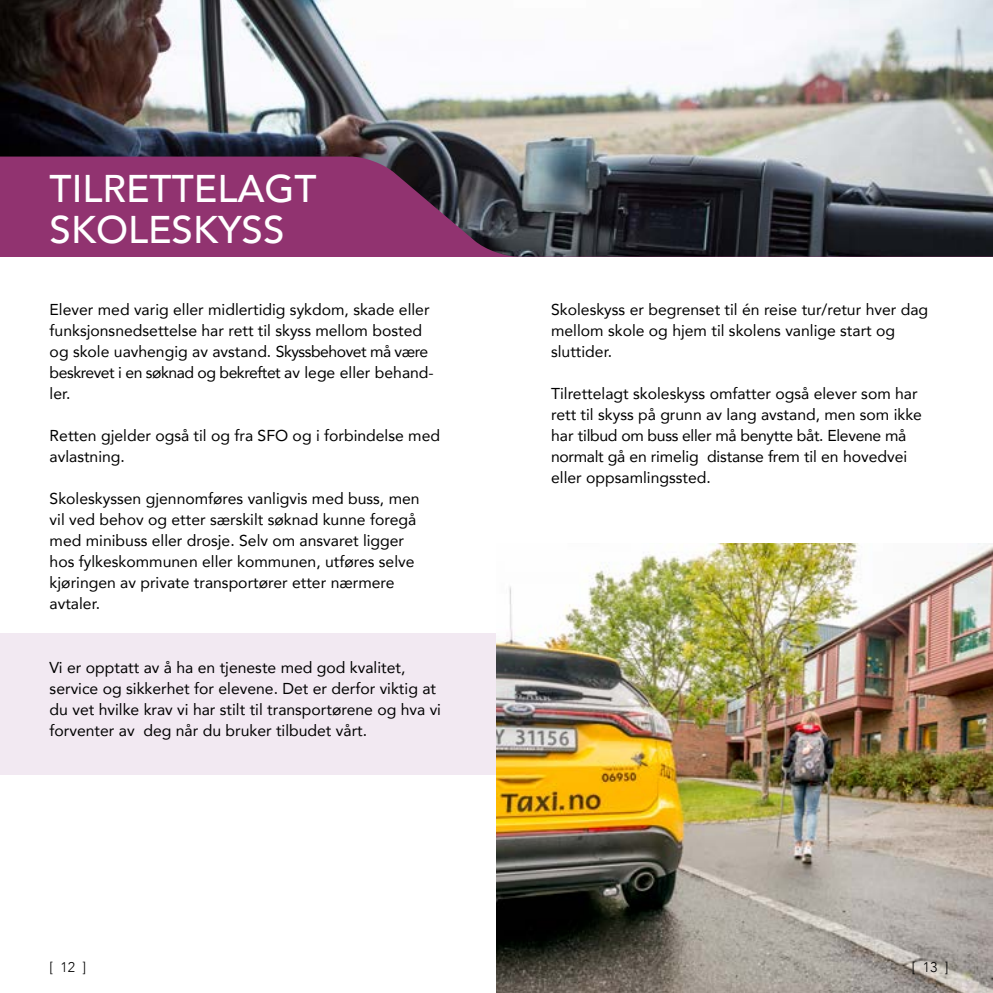
<style>
.page{position:relative;width:993px;height:993px;background:#fff}
.page>*{position:absolute;margin:0;border:0;box-sizing:border-box;transform-origin:0 0}
.t1{font:500 38.5px/40.2px "Avenir";color:#fff}
.t2{font:15.75px/21px "Avenir";color:#000}
.t3{font:300 14px "Avenir";color:#000}
</style>
<div class="page">
<div style="left:0;top:633px;width:496px;height:141px;background:#f2e9f2"></div>
<img style="left:0;top:0;width:992px;height:256px">
<img style="left:496px;top:543px;width:496px;height:449px">
<h1 class="t1" style="left:50px;top:167px;width:268px">TILRETTELAGT<br>SKOLESKYSS</h1>
<p class="t2" style="left:50px;top:299px;width:385px">Elever med varig eller midlertidig sykdom, skade eller funksjonsnedsettelse har rett til skyss mellom bosted og skole uavhengig av avstand. Skyssbehovet må være beskrevet i en søknad og bekreftet av lege eller behand&shy;ler.</p>
<p class="t2" style="left:50px;top:425px;width:392px">Retten gjelder også til og fra SFO og i forbindelse med avlastning.</p>
<p class="t2" style="left:50px;top:488px;width:371px">Skoleskyssen gjennomføres vanligvis med buss, men vil ved behov og etter særskilt søknad kunne foregå med minibuss eller drosje. Selv om ansvaret ligger hos fylkeskommunen eller kommunen, utføres selve kjøringen av private transportører etter nærmere avtaler.</p>
<p class="t2" style="left:50px;top:656px;width:393px">Vi er opptatt av å ha en tjeneste med god kvalitet, service og sikkerhet for elevene. Det er derfor viktig at du vet hvilke krav vi har stilt til transportørene og hva vi forventer av deg når du bruker tilbudet vårt.</p>
<p class="t3" style="left:50px;top:958px;width:38px">[ 12 ]</p>
<p class="t2" style="left:551px;top:299px;width:378px">Skoleskyss er begrenset til én reise tur/retur hver dag mellom skole og hjem til skolens vanlige start og sluttider.</p>
<p class="t2" style="left:551px;top:383px;width:372px">Tilrettelagt skoleskyss omfatter også elever som har rett til skyss på grunn av lang avstand, men som ikke har tilbud om buss eller må benytte båt. Elevene må normalt gå en rimelig distanse frem til en hovedvei eller oppsamlingssted.</p>
<p class="t3" style="left:911px;top:958px;width:38px">[ 13 ]</p>
</div>
